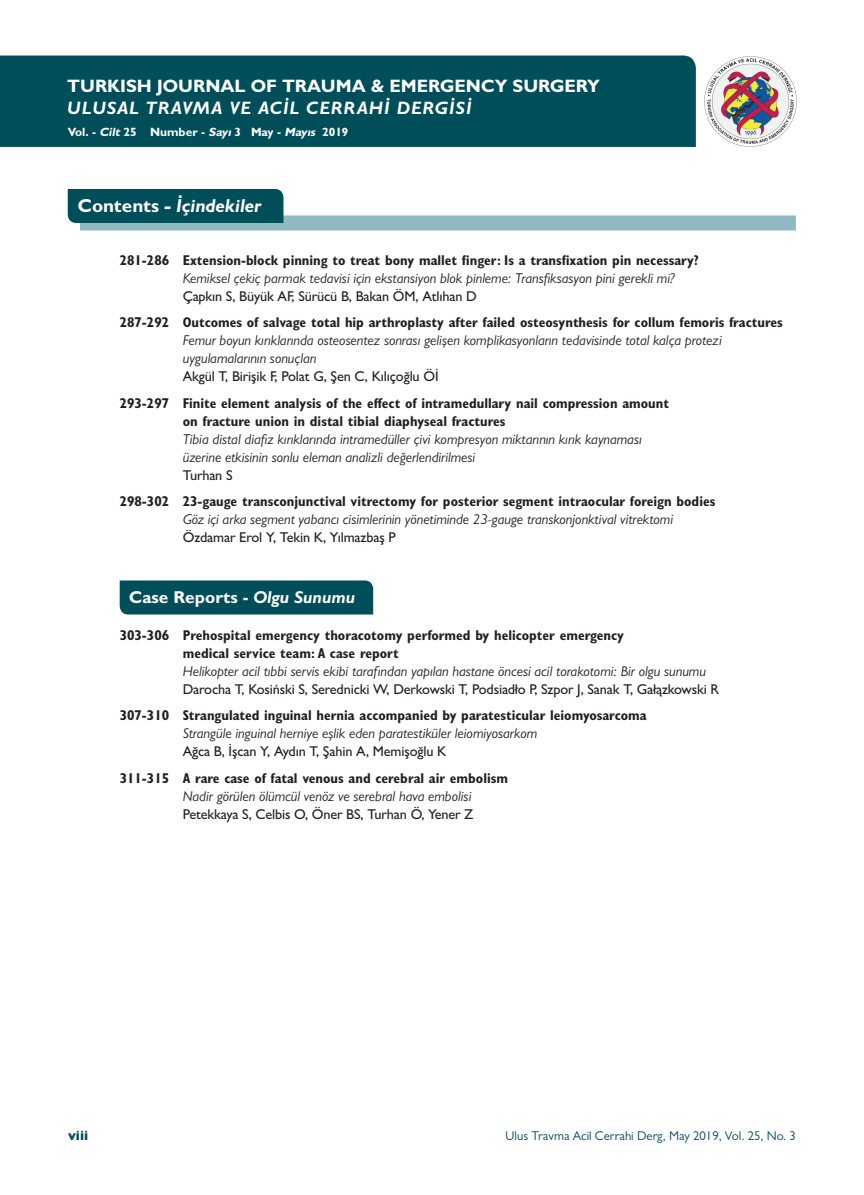
<style>
.page{position:relative;width:864px;height:1195px;background:#fff}
.page>*{position:absolute;margin:0;border:0;box-sizing:border-box;transform-origin:0 0}
.t1{font:italic 700 18.75px "Gill Sans MT Pro";color:#fff}
.t2{font:700 18px "Gill Sans MT Pro";color:#fff}
.t3{font:italic 700 18px "Gill Sans MT Pro";letter-spacing:.055em;color:#fff}
.t4{font:700 17.25px "Gill Sans MT Pro";color:#fff}
.t5{font:700 condensed 14.25px/18px "Gill Sans MT Pro";color:#231f20}
.t6{font:italic 14.25px/18px "Gill Sans MT Pro";color:#231f20}
.t7{font:500 14.25px "Gill Sans MT Pro";letter-spacing:-.01em;color:#231f20}
.t8{font:800 13.5px "Gill Sans MT Pro";color:#004e59}
.t9{font:12.75px "Gill Sans MT Pro";color:#004e59}
.t10{font:700 12px "Gill Sans MT Pro";color:#fff}
.s1{font-style:italic}
.s2{font-style:normal}
</style>
<div class="page">
<div style="left:80px;top:215px;width:715px;height:15px;background:#90b9c1"></div>
<div style="left:68px;top:189px;width:215px;height:34px;background:#004e59"></div>
<div style="left:120px;top:580px;width:253px;height:34px;background:#004e59"></div>
<div style="left:0;top:56px;width:695px;height:91px;background:#004e59"></div>
<img style="left:704px;top:56px;width:91px;height:90px">
<p class="t2" style="left:67px;top:74px;width:534px">TURKISH JOURNAL OF TRAUMA &amp; EMERGENCY SURGERY</p>
<p class="t3" style="left:67px;top:97px;width:405px">ULUSAL TRAVMA VE ACİL CERRAHİ DERGİSİ</p>
<p class="t10" style="left:68px;top:125px;width:282px">Vol. - <span class="s1">Cilt</span> 25 Number - <span class="s1">Sayı</span> 3 May - <span class="s1">Mayıs</span> 2019</p>
<h1 class="t1" style="left:78px;top:194px;width:185px"><span class="s2">Contents</span> - İçindekiler</h1>
<p class="t5" style="left:120px;top:251px;width:580px">281-286 Extension-block pinning to treat bony mallet finger: Is a transfixation pin necessary?</p>
<p class="t6" style="left:183px;top:269px;width:493px">Kemiksel çekiç parmak tedavisi için ekstansiyon blok pinleme: Transfiksasyon pini gerekli mi?</p>
<p class="t7" style="left:183px;top:287px;width:295px">Çapkın S, Büyük AF, Sürücü B, Bakan ÖM, Atlıhan D</p>
<p class="t5" style="left:120px;top:313px;width:664px">287-292 Outcomes of salvage total hip arthroplasty after failed osteosynthesis for collum femoris fractures</p>
<p class="t6" style="left:183px;top:331px;width:540px">Femur boyun kırıklarında osteosentez sonrası gelişen komplikasyonların tedavisinde total kalça protezi uygulamalarının sonuçları</p>
<p class="t7" style="left:183px;top:368px;width:257px">Akgül T, Birişik F, Polat G, Şen C, Kılıçoğlu Öİ</p>
<p class="t5" style="left:183px;top:394px;width:487px;text-indent:-63px">293-297 Finite element analysis of the effect of intramedullary nail compression amount on fracture union in distal tibial diaphyseal fractures</p>
<p class="t6" style="left:183px;top:430px;width:460px">Tibia distal diafiz kırıklarında intramedüller çivi kompresyon miktarının kırık kaynaması üzerine etkisinin sonlu eleman analizli değerlendirilmesi</p>
<p class="t7" style="left:183px;top:466px;width:51px">Turhan S</p>
<p class="t5" style="left:120px;top:492px;width:597px">298-302 23-gauge transconjunctival vitrectomy for posterior segment intraocular foreign bodies</p>
<p class="t6" style="left:183px;top:510px;width:491px">Göz içi arka segment yabancı cisimlerinin yönetiminde 23-gauge transkonjonktival vitrektomi</p>
<p class="t7" style="left:183px;top:529px;width:214px">Özdamar Erol Y, Tekin K, Yılmazbaş P</p>
<p class="t4" style="left:129px;top:587px;width:227px">Case Reports - <span class="s1">Olgu Sunumu</span></p>
<p class="t5" style="left:183px;top:626px;width:442px;text-indent:-63px">303-306 Prehospital emergency thoracotomy performed by helicopter emergency medical service team: A case report</p>
<p class="t6" style="left:183px;top:662px;width:524px">Helikopter acil tıbbi servis ekibi tarafından yapılan hastane öncesi acil torakotomi: Bir olgu sunumu</p>
<p class="t7" style="left:183px;top:680px;width:537px">Darocha T, Kosiński S, Serednicki W, Derkowski T, Podsiadło P, Szpor J, Sanak T, Gałązkowski R</p>
<p class="t5" style="left:120px;top:706px;width:528px">307-310 Strangulated inguinal hernia accompanied by paratesticular leiomyosarcoma</p>
<p class="t6" style="left:183px;top:724px;width:356px">Strangüle inguinal herniye eşlik eden paratestiküler leiomiyosarkom</p>
<p class="t7" style="left:183px;top:743px;width:265px">Ağca B, İşcan Y, Aydın T, Şahin A, Memişoğlu K</p>
<p class="t5" style="left:120px;top:769px;width:389px">311-315 A rare case of fatal venous and cerebral air embolism</p>
<p class="t6" style="left:183px;top:787px;width:290px">Nadir görülen ölümcül venöz ve serebral hava embolisi</p>
<p class="t7" style="left:183px;top:805px;width:292px">Petekkaya S, Celbis O, Öner BS, Turhan Ö, Yener Z</p>
<p class="t8" style="left:68px;top:1127px;width:22px">viii</p>
<p class="t9" style="left:505px;top:1128px;width:291px">Ulus Travma Acil Cerrahi Derg, May 2019, Vol. 25, No. 3</p>
</div>
